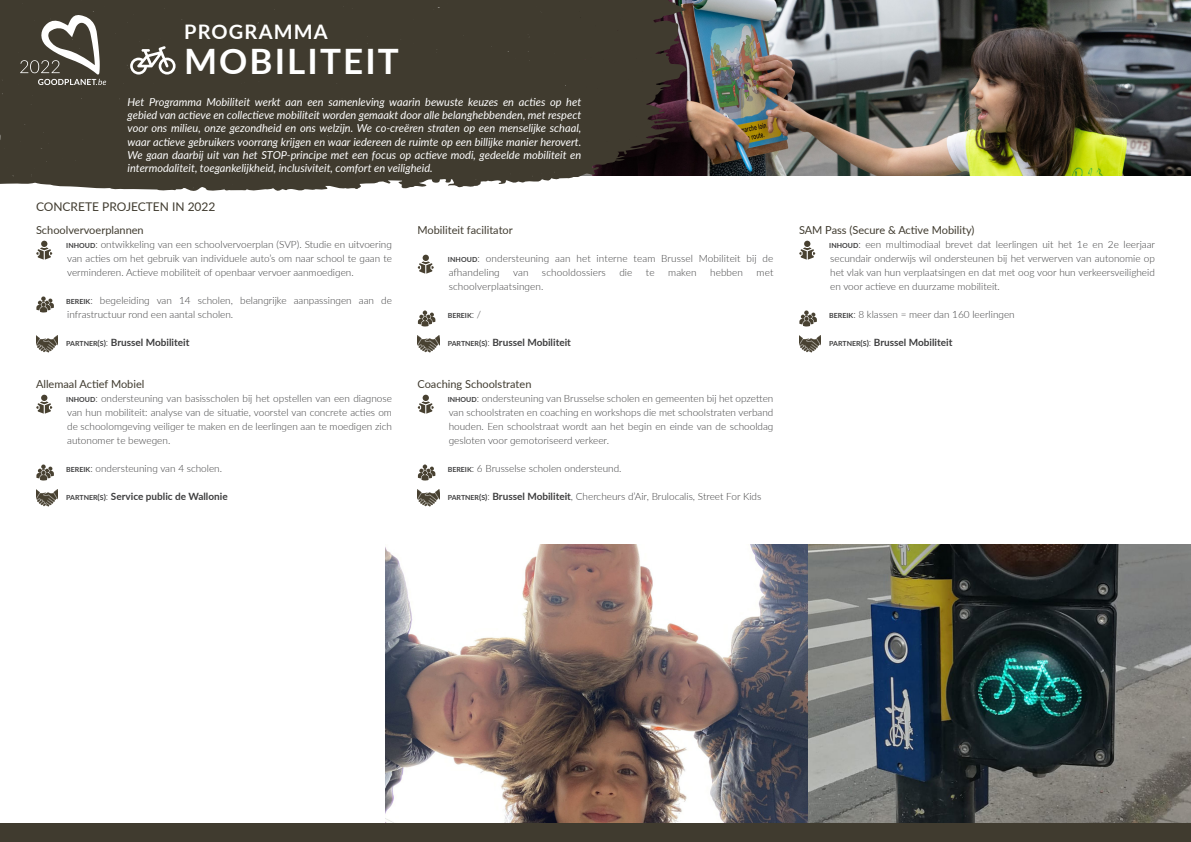
<style>
.page{position:relative;width:1191px;height:842px;background:#fff}
.page>*{position:absolute;margin:0;border:0;box-sizing:border-box;transform-origin:0 0}
.t1{font:700 35px "Lato";letter-spacing:.06em;color:#fff}
.t2{font:700 20px "Lato";letter-spacing:.06em;color:#fff}
.t3{font:12px "Lato";color:#403b2f}
.t4{font:italic 11px/13.2px "Lato";color:#fff;text-align:justify}
.Projecttitel_Grijs{font:11px "Lato";color:#403b2f}
.t5{font:300 10px/14px "Lato";color:#3e3e3f;text-align:justify}
.t6{font:700 10px "Lato";color:#3e3e3f}
.t7{font:700 7px "Lato";color:#3e3e3f}
.s1{font-weight:700;font-size:7px}
.s2{font-style:inherit}
.s3{font-size:7px}
.s4{font-size:8px}
.s5{font-weight:300}
.s6{font-weight:300;font-size:10px}
.s7{font-weight:700;font-size:8px}
.s8{font-weight:700}
</style>
<div class="page">
<img style="left:692px;top:0;width:498px;height:175px">
<svg style="left:0;top:0;width:692px;height:191px;background:#464036"></svg>
<svg style="left:130px;top:46px;width:46px;height:29px"></svg>
<svg style="left:36px;top:241px;width:16px;height:19px"></svg>
<svg style="left:36px;top:296px;width:18px;height:16px"></svg>
<svg style="left:36px;top:335px;width:22px;height:17px"></svg>
<svg style="left:36px;top:395px;width:16px;height:19px"></svg>
<svg style="left:36px;top:464px;width:18px;height:16px"></svg>
<svg style="left:36px;top:489px;width:22px;height:17px"></svg>
<svg style="left:418px;top:255px;width:16px;height:19px"></svg>
<svg style="left:418px;top:310px;width:17px;height:16px"></svg>
<svg style="left:417px;top:335px;width:22px;height:17px"></svg>
<svg style="left:418px;top:395px;width:16px;height:19px"></svg>
<svg style="left:418px;top:464px;width:17px;height:16px"></svg>
<svg style="left:417px;top:489px;width:22px;height:17px"></svg>
<svg style="left:799px;top:241px;width:16px;height:19px"></svg>
<svg style="left:799px;top:310px;width:18px;height:16px"></svg>
<svg style="left:799px;top:335px;width:21px;height:17px"></svg>
<img style="left:807px;top:544px;width:384px;height:279px">
<img style="left:385px;top:544px;width:422px;height:279px">
<div style="left:0;top:823px;width:1191px;height:19px;background:#403b2f"></div>
<svg style="left:20px;top:14px;width:86px;height:71px"></svg>
<p class="t2" style="left:184px;top:17px;width:145px">PROGRAMMA</p>
<p class="t1" style="left:184px;top:36px;width:216px">MOBILITEIT</p>
<p class="t4" style="left:128px;top:95px;width:455px">Het Programma Mobiliteit werkt aan een samenleving waarin bewuste keuzes en acties op het gebied van actieve en collectieve mobiliteit worden gemaakt door alle belanghebbenden, met respect voor ons milieu, onze gezondheid en ons welzijn. We co-creëren straten op een menselijke schaal, waar actieve gebruikers voorrang krijgen en waar iedereen de ruimte op een billijke manier herovert.<br>We gaan daarbij uit van het STOP-principe met een focus op actieve modi, gedeelde mobiliteit en intermodaliteit, toegankelijkheid, inclusiviteit, comfort en veiligheid.</p>
<p class="t3" style="left:36px;top:198px;width:181px">CONCRETE PROJECTEN IN 2022</p>
<p class="Projecttitel_Grijs" style="left:36px;top:222px;width:109px">Schoolvervoerplannen</p>
<p class="t5" style="left:66px;top:237px;width:327px"><span class="s1">INHOUD</span><span class="s2">:</span> ontwikkeling van een schoolvervoerplan (SVP). Studie en uitvoering van acties om het gebruik van individuele auto’s om naar school te gaan te verminderen. Actieve mobiliteit of openbaar vervoer aanmoedigen.</p>
<p class="t5" style="left:66px;top:293px;width:327px"><span class="s1">BEREIK</span><span class="s2">:</span> begeleiding van 14 scholen, belangrijke aanpassingen aan de infrastructuur rond een aantal scholen.</p>
<p class="t6" style="left:66px;top:335px;width:125px"><span class="s3">PARTNER</span><span class="s4">(</span><span class="s3">S</span><span class="s4">)</span><span class="s5">:</span> Brussel Mobiliteit</p>
<p class="Projecttitel_Grijs" style="left:36px;top:376px;width:110px">Allemaal Actief Mobiel</p>
<p class="t5" style="left:66px;top:391px;width:327px"><span class="s1">INHOUD</span><span class="s2">:</span> ondersteuning van basisscholen bij het opstellen van een diagnose van hun mobiliteit: analyse van de situatie, voorstel van concrete acties om de schoolomgeving veiliger te maken en de leerlingen aan te moedigen zich autonomer te bewegen.</p>
<p class="t5" style="left:66px;top:461px;width:157px"><span class="s1">BEREIK</span><span class="s2">:</span> ondersteuning van 4 scholen.</p>
<p class="t6" style="left:66px;top:489px;width:163px"><span class="s3">PARTNER</span><span class="s4">(</span><span class="s3">S</span><span class="s4">)</span><span class="s5">:</span> Service public de Wallonie</p>
<p class="Projecttitel_Grijs" style="left:417px;top:222px;width:97px">Mobiliteit facilitator</p>
<p class="t5" style="left:448px;top:251px;width:327px"><span class="s1">INHOUD</span><span class="s2">:</span> ondersteuning aan het interne team Brussel Mobiliteit bij de afhandeling</p>
<p class="t5" style="left:513px;top:265px;width:17px">van</p>
<p class="t5" style="left:542px;top:265px;width:65px">schooldossiers</p>
<p class="t5" style="left:619px;top:265px;width:15px">die</p>
<p class="t5" style="left:646px;top:265px;width:10px">te</p>
<p class="t5" style="left:668px;top:265px;width:30px">maken</p>
<p class="t5" style="left:710px;top:265px;width:34px">hebben</p>
<p class="t5" style="left:756px;top:265px;width:18px">met</p>
<p class="t5" style="left:449px;top:279px;width:96px">schoolverplaatsingen.</p>
<p class="t7" style="left:448px;top:310px;width:35px">BEREIK<span class="s6">:</span> <span class="s6">/</span></p>
<p class="t6" style="left:448px;top:335px;width:125px"><span class="s3">PARTNER</span><span class="s4">(</span><span class="s3">S</span><span class="s4">)</span><span class="s5">:</span> Brussel Mobiliteit</p>
<p class="Projecttitel_Grijs" style="left:417px;top:376px;width:115px">Coaching Schoolstraten</p>
<p class="t5" style="left:448px;top:391px;width:327px"><span class="s1">INHOUD</span><span class="s2">:</span> ondersteuning van Brusselse scholen en gemeenten bij het opzetten van schoolstraten en coaching en workshops die met schoolstraten verband houden. Een schoolstraat wordt aan het begin en einde van de schooldag gesloten voor gemotoriseerd verkeer.</p>
<p class="t5" style="left:448px;top:461px;width:175px"><span class="s1">BEREIK</span>: 6 Brusselse scholen ondersteund.</p>
<p class="t5" style="left:448px;top:489px;width:315px"><span class="s1">PARTNER</span><span class="s7">(</span><span class="s1">S</span><span class="s7">)</span>: <span class="s8">Brussel Mobiliteit</span>, Chercheurs d’Air, Brulocalis, Street For Kids</p>
<p class="Projecttitel_Grijs" style="left:799px;top:222px;width:177px">SAM Pass (Secure &amp; Active Mobility)</p>
<p class="t5" style="left:829px;top:237px;width:327px"><span class="s1">INHOUD</span>: een multimodiaal brevet dat leerlingen uit het 1e en 2e leerjaar secundair onderwijs wil ondersteunen bij het verwerven van autonomie op het vlak van hun verplaatsingen en dat met oog voor hun verkeersveiligheid en voor actieve en duurzame mobiliteit.</p>
<p class="t5" style="left:829px;top:307px;width:187px"><span class="s1">BEREIK</span>: 8 klassen = meer dan 160 leerlingen</p>
<p class="t6" style="left:829px;top:335px;width:125px"><span class="s3">PARTNER</span><span class="s4">(</span><span class="s3">S</span><span class="s4">)</span><span class="s5">:</span> Brussel Mobiliteit</p>
</div>
